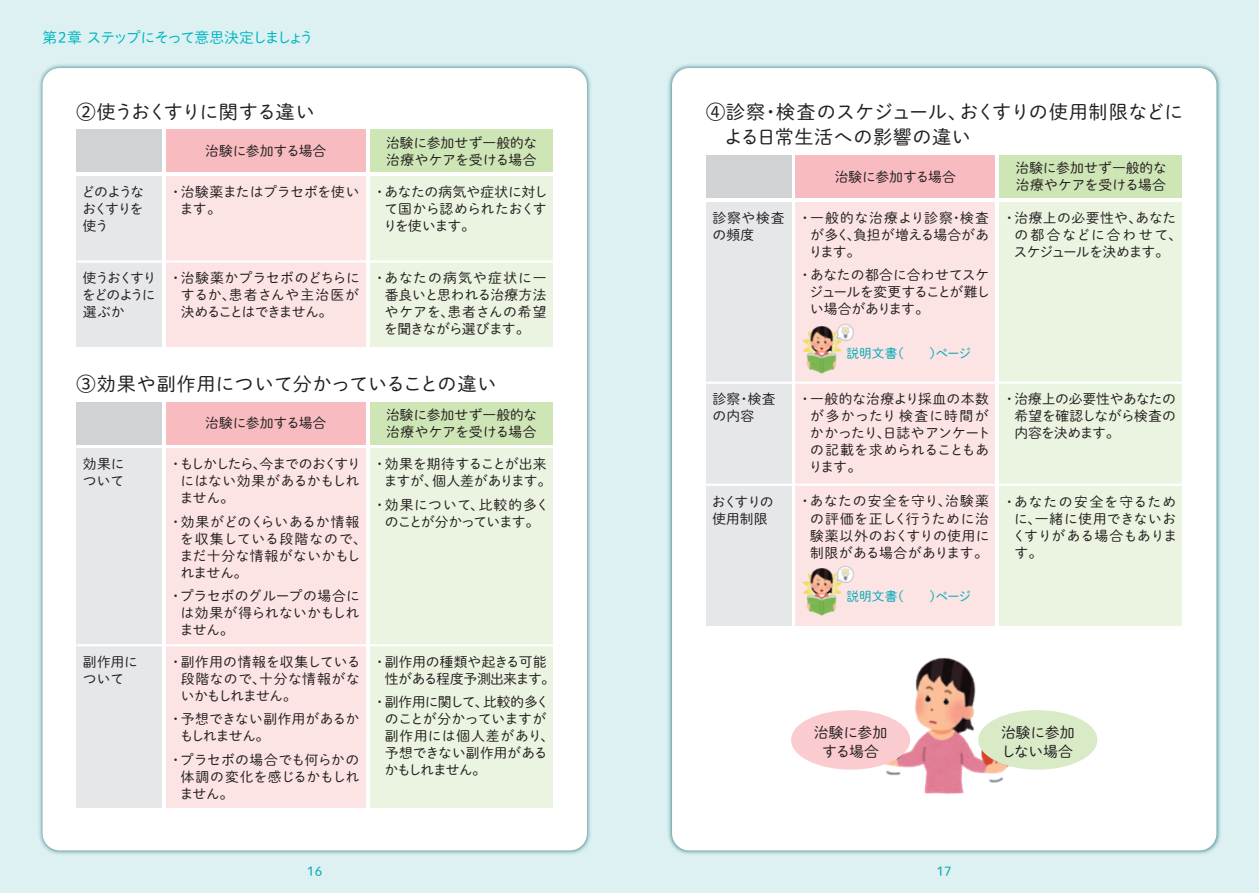
<style>
.page{position:relative;width:1259px;height:893px;background:#ddf1f3}
.page>*{position:absolute;margin:0;border:0;box-sizing:border-box;transform-origin:0 0}
.t1{font:19.2px/25.5px "P Shuei M Go Std N L";letter-spacing:.005em;color:#231f20}
.t2{font:19.2px "P Shuei M Go Std N L";letter-spacing:-.045em;color:#231f20}
.t3{font:14.85px "P Shuei M Go Std N L";letter-spacing:-.07em;color:#00b6c0}
.t4{font:14.85px/19.2px "P Shuei M Go Std N L";letter-spacing:-.02em;color:#231f20;text-align:center}
.t5{font:13.8px/17px "P Shuei M Go Std N L";letter-spacing:-.01em;color:#231f20;text-align:justify}
.t6{font:13.8px/17px "P Shuei M Go Std N L";letter-spacing:.015em;color:#231f20}
.t7{font:13.8px/17px "P Shuei M Go Std N L";letter-spacing:.025em;color:#231f20}
.t8{font:13.8px/17px "P Shuei M Go Std N L";letter-spacing:.03em;color:#231f20}
.t9{font:13.8px/17px "P Shuei M Go Std N L";letter-spacing:-.055em;color:#231f20}
.t10{font:13.8px/17px "P Shuei M Go Std N L";letter-spacing:-.04em;color:#231f20}
.t11{font:13.8px/17px "P Shuei M Go Std N L";letter-spacing:-.075em;color:#231f20}
.t12{font:13.8px/17px "P Shuei M Go Std N L";letter-spacing:.055em;color:#231f20}
.t13{font:12.75px "P Shuei M Go Std N L";letter-spacing:-.005em;color:#00aab5}
</style>
<div class="page">
<img style="left:668px;top:64px;width:553px;height:790px">
<div style="left:672px;top:68px;width:544px;height:782px;background:#fff;border-radius:17px"></div>
<img style="left:39px;top:64px;width:552px;height:790px">
<div style="left:43px;top:68px;width:544px;height:782px;background:#fff;border-radius:17px"></div>
<img style="left:869px;top:657px;width:150px;height:137px">
<div style="left:791px;top:710px;width:119px;height:60px;background:#facccf;border-radius:50%"></div>
<div style="left:978px;top:710px;width:119px;height:60px;background:#d9eac7;border-radius:50%"></div>
<div style="left:706px;top:155px;width:85px;height:43px;background:#d1d2d4"></div>
<div style="left:706px;top:202px;width:85px;height:423px;background:#e6e7e9"></div>
<div style="left:795px;top:155px;width:200px;height:43px;background:#f8bbc0"></div>
<div style="left:795px;top:202px;width:200px;height:423px;background:#fce4e5"></div>
<div style="left:999px;top:155px;width:183px;height:43px;background:#cee5b5"></div>
<div style="left:999px;top:202px;width:183px;height:423px;background:#ebf4e1"></div>
<hr style="left:706px;top:382px;width:476px;height:2px;background:#fff">
<hr style="left:706px;top:484px;width:476px;height:2px;background:#fff">
<img style="left:802px;top:565px;width:52px;height:51px">
<img style="left:802px;top:323px;width:52px;height:51px">
<div style="left:77px;top:130px;width:85px;height:42px;background:#d1d2d4"></div>
<div style="left:77px;top:176px;width:85px;height:171px;background:#e6e7e9"></div>
<div style="left:166px;top:130px;width:200px;height:42px;background:#f8bbc0"></div>
<div style="left:166px;top:176px;width:200px;height:171px;background:#fce4e5"></div>
<div style="left:370px;top:130px;width:183px;height:42px;background:#cee5b5"></div>
<div style="left:370px;top:176px;width:183px;height:171px;background:#ebf4e1"></div>
<hr style="left:77px;top:260px;width:476px;height:3px;background:#fff">
<div style="left:77px;top:402px;width:85px;height:42px;background:#d1d2d4"></div>
<div style="left:77px;top:449px;width:85px;height:359px;background:#e6e7e9"></div>
<div style="left:166px;top:402px;width:200px;height:42px;background:#f8bbc0"></div>
<div style="left:166px;top:449px;width:200px;height:359px;background:#fce4e5"></div>
<div style="left:370px;top:402px;width:183px;height:42px;background:#cee5b5"></div>
<div style="left:370px;top:449px;width:183px;height:359px;background:#ebf4e1"></div>
<hr style="left:77px;top:644px;width:476px;height:2px;background:#fff">
<p class="t3" style="left:43px;top:26px;width:273px">第2章ステップにそって意思決定しましょう</p>
<h1 class="t2" style="left:77px;top:98px;width:240px">②使うおくすりに関する違い</h1>
<p class="t5" style="left:386px;top:134px;width:153px">治験に参加せず一般的な治療やケアを受ける場合</p>
<p class="t5" style="left:205px;top:142px;width:123px">治験に参加する場合</p>
<p class="t5" style="left:180px;top:183px;width:181px;text-indent:-11px">・ 治験薬またはプラセボを使います。</p>
<p class="t5" style="left:82px;top:183px;width:64px">どのようなおくすりを使う</p>
<p class="t5" style="left:383px;top:183px;width:166px;text-indent:-11px">・ あなたの病気や症状に対して国から認められたおくすりを使います。</p>
<p class="t5" style="left:181px;top:269px;width:181px;text-indent:-12px">・ 治験薬かプラセボのどちらにするか、患者さんや主治医が決めることはできません。</p>
<p class="t5" style="left:82px;top:269px;width:76px">使うおくすりをどのように選ぶか</p>
<p class="t5" style="left:384px;top:269px;width:164px;text-indent:-11px">・ あなたの病気や症状に一番良いと思われる治療方法やケアを、患者さんの希望を聞きながら選びます。</p>
<h1 class="t1" style="left:77px;top:370px;width:421px">③効果や副作用について分かっていることの違い</h1>
<p class="t5" style="left:386px;top:406px;width:153px">治験に参加せず一般的な治療やケアを受ける場合</p>
<p class="t5" style="left:205px;top:414px;width:123px">治験に参加する場合</p>
<p class="t9" style="left:180px;top:455px;width:183px;text-indent:-11px">・ もしかしたら、今までのおくすりにはない効果があるかもしれません。</p>
<p class="t7" style="left:180px;top:513px;width:189px;text-indent:-11px">・ 効果がどのくらいあるか情報を収集している段階なので、まだ十分な情報がないかもしれません。</p>
<p class="t5" style="left:180px;top:587px;width:182px;text-indent:-11px">・ プラセボのグループの場合には効果が得られないかもしれません。</p>
<p class="t5" style="left:83px;top:455px;width:43px">効果について</p>
<p class="t5" style="left:384px;top:455px;width:169px;text-indent:-11px">・ 効果を期待することが出来ますが、個人差があります。</p>
<p class="t5" style="left:373px;top:496px;width:178px;text-align:center">・ 効果について、比較的多くのことが分かっています。</p>
<p class="t5" style="left:83px;top:653px;width:57px">副作用について</p>
<p class="t5" style="left:385px;top:653px;width:172px;text-indent:-12px">・副作用の種類や起きる可能性がある程度予測出来ます。</p>
<p class="t5" style="left:384px;top:693px;width:171px;text-align:left;text-indent:-12px">・ 副作用に関して、比較的多くのことが分かっていますが副作用には個人差があり、予想できない副作用があるかもしれません。</p>
<p class="t5" style="left:181px;top:653px;width:181px;text-indent:-12px">・ 副作用の情報を収集している段階なので、十分な情報がないかもしれません。</p>
<p class="t10" style="left:180px;top:710px;width:181px;text-indent:-11px">・ 予想できない副作用があるかもしれません。</p>
<p class="t5" style="left:180px;top:751px;width:181px;text-indent:-11px">・ プラセボの場合でも何らかの体調の変化を感じるかもしれません。</p>
<h1 class="t1" style="left:724px;top:98px;width:460px;text-indent:-18px">④診察・検査のスケジュール、おくすりの使用制限などによる日常生活への影響の違い</h1>
<p class="t5" style="left:1015px;top:159px;width:153px">治験に参加せず一般的な治療やケアを受ける場合</p>
<p class="t5" style="left:835px;top:168px;width:123px">治験に参加する場合</p>
<p class="t5" style="left:809px;top:209px;width:182px;text-indent:-11px">・ 一般的な治療より診察・検査が多く、負担が増える場合があります。</p>
<p class="t5" style="left:809px;top:266px;width:182px;text-indent:-11px">・ あなたの都合に合わせてスケジュールを変更することが難しい場合があります。</p>
<p class="t12" style="left:712px;top:209px;width:74px">診察や検査の頻度</p>
<p class="t8" style="left:1013px;top:209px;width:170px;text-indent:-11px">・ 治療上の必要性や、あなたの都合などに合わせて、スケジュールを決めます。</p>
<p class="t13" style="left:846px;top:344px;width:126px">説明文書（　　）ページ</p>
<p class="t6" style="left:809px;top:390px;width:183px;text-indent:-11px">・ 一般的な治療より採血の本数が多かったり 検査に時間がかかったり、日誌やアンケートの記載を求められることもあります。</p>
<p class="t5" style="left:712px;top:390px;width:65px">診察・検査の内容</p>
<p class="t5" style="left:1014px;top:390px;width:163px;text-indent:-12px">・ 治療上の必要性やあなたの希望を確認しながら検査の内容を決めます。</p>
<p class="t5" style="left:810px;top:492px;width:181px;text-indent:-12px">・ あなたの安全を守り、治験薬の評価を正しく行うために治験薬以外のおくすりの使用に制限がある場合があります。</p>
<p class="t11" style="left:712px;top:492px;width:63px">おくすりの使用制限</p>
<p class="t5" style="left:1012px;top:492px;width:166px;text-indent:-10px">・ あなたの安全を守るために、一緒に使用できないおくすりがある場合もあります。</p>
<p class="t13" style="left:846px;top:587px;width:126px">説明文書（　　）ページ</p>
<p class="t4" style="left:814px;top:722px;width:75px">治験に参加する場合</p>
<p class="t4" style="left:1001px;top:722px;width:75px;text-align:left">治験に参加しない場合</p>
<p class="t13" style="left:307px;top:862px;width:16px">16</p>
<p class="t13" style="left:936px;top:862px;width:16px">17</p>
</div>
